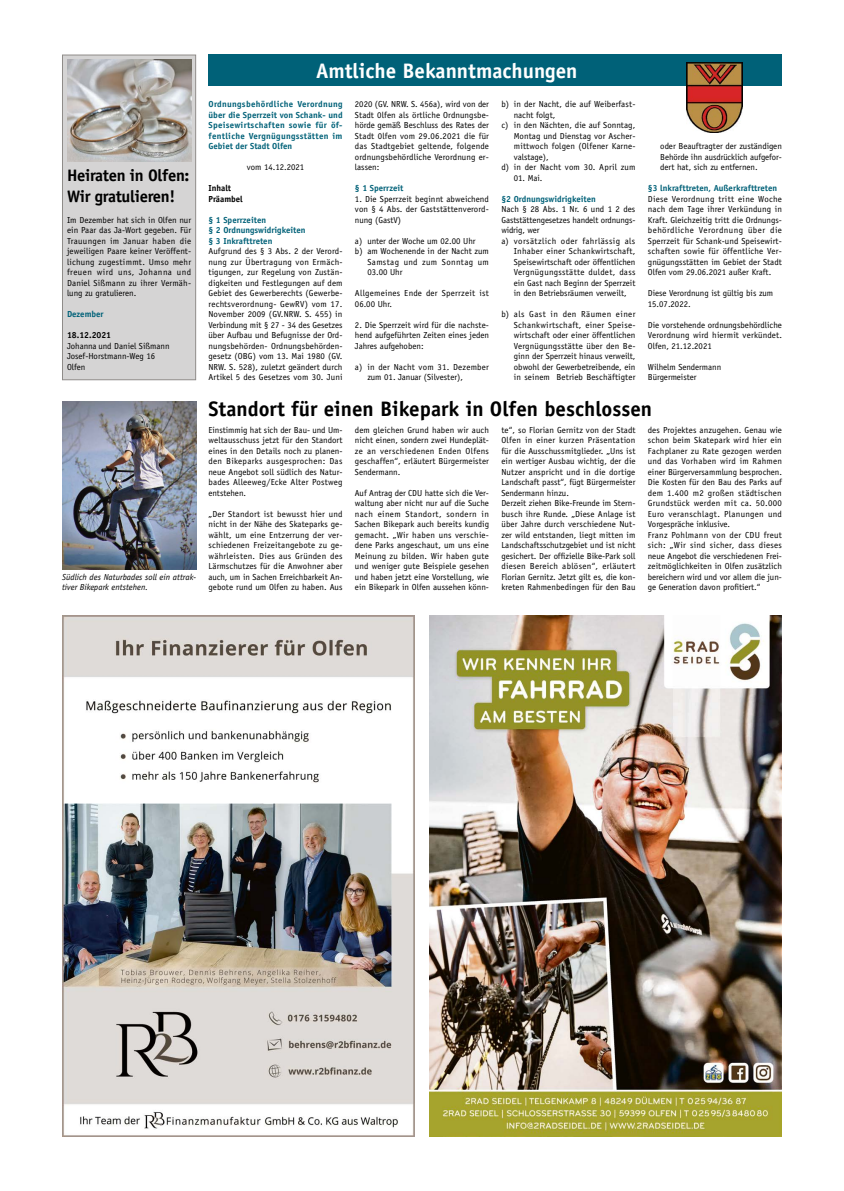
<style>
.page{position:relative;width:844px;height:1191px;background:#fff}
.page>*{position:absolute;margin:0;border:0;box-sizing:border-box;transform-origin:0 0}
.t1{font:700 21px "Officina Sans Std";color:#000}
.t2{font:700 21px "Officina Sans Std";color:#fff}
.t3{font:700 16.62px/21px "Officina Sans Std";letter-spacing:-.02em;color:#000}
.t4{font:8.75px/10.5px "Officina Sans Std";color:#000;text-align:justify}
.t5{font:700 8.75px/10.5px "Officina Sans Std";color:#006178;text-align:justify}
.t6{font:8.75px/10.5px "Officina Sans Std";letter-spacing:.03em;color:#000}
.t7{font:italic 8.75px/10.5px "Officina Sans Std";color:#000}
.t8{font:8.75px "Officina Sans Std";letter-spacing:.025em;color:#000}
.t9{font:8.75px "Officina Sans Std";letter-spacing:.045em;color:#000}
.t10{font:8.75px "Officina Sans Std";letter-spacing:.02em;color:#000}
.t11{font:700 8.75px/10.5px "Officina Sans Std";color:#000}
</style>
<div class="page">
<div style="left:62px;top:55px;width:134px;height:325px;background:#d5d4d4;border:1px solid #8f8c89"></div>
<img style="left:62px;top:615px;width:352px;height:521px">
<div style="left:208px;top:55px;width:573px;height:31px;background:#006178"></div>
<img style="left:686px;top:63px;width:56px;height:69px">
<img style="left:67px;top:60px;width:124px;height:101px">
<img style="left:429px;top:615px;width:352px;height:521px">
<img style="left:62px;top:401px;width:134px;height:168px">
<h2 class="t3" style="left:67px;top:164px;width:124px">Heiraten in Olfen:<br>Wir gratulieren!</h2>
<p class="t4" style="left:67px;top:214px;width:126px">Im Dezember hat sich in Olfen nur ein Paar das Ja-Wort gegeben. Für Trauungen im Januar haben die jeweiligen Paare keiner Veröffent&shy;lichung zugestimmt. Umso mehr freuen wird uns, Johanna und Daniel Sißmann zu ihrer Vermäh&shy;lung zu gratulieren.</p>
<p class="t5" style="left:67px;top:309px;width:38px">Dezember</p>
<p class="t11" style="left:67px;top:330px;width:46px">18.12.2021</p>
<p class="t4" style="left:67px;top:340px;width:104px;text-align:left">Johanna und Daniel Sißmann<br>Josef-Horstmann-Weg 16<br>Olfen</p>
<p class="t7" style="left:62px;top:571px;width:135px">Südlich des Naturbades soll ein attrak&shy;tiver Bikepark entstehen.</p>
<h1 class="t2" style="left:316px;top:58px;width:263px">Amtliche Bekanntmachungen</h1>
<p class="t5" style="left:208px;top:99px;width:135px">Ordnungsbehördliche Verordnung über die Sperrzeit von Schank- und Speisewirtschaften sowie für öf&shy;fentliche Vergnügungsstätten im Gebiet der Stadt Olfen</p>
<p class="t4" style="left:247px;top:162px;width:59px">vom 14.12.2021</p>
<p class="t11" style="left:208px;top:183px;width:36px">Inhalt<br>Präambel</p>
<p class="t5" style="left:208px;top:214px;width:98px;text-align:left">§ 1 Sperrzeiten<br>§ 2 Ordnungswidrigkeiten § 3 Inkrafttreten</p>
<p class="t4" style="left:208px;top:246px;width:135px">Aufgrund des § 3 Abs. 2 der Verord&shy;nung zur Übertragung von Ermäch&shy;tigungen, zur Regelung von Zustän&shy;digkeiten und Festlegungen auf dem Gebiet des Gewerberechts (Gewerbe&shy;rechtsverordnung- GewRV) vom 17.<br>November 2009 (GV.NRW. S. 455) in Verbindung mit § 27 - 34 des Gesetzes über Aufbau und Befugnisse der Ord&shy;nungsbehörden- Ordnungsbehörden&shy;gesetz (OBG) vom 13. Mai 1980 (GV.<br>NRW. S. 528), zuletzt geändert durch Artikel 5 des Gesetzes vom 30. Juni</p>
<p class="t4" style="left:355px;top:99px;width:136px">2020 (GV. NRW. S. 456a), wird von der Stadt 0lfen als örtliche Ordnungsbe&shy;hörde gemäß Beschluss des Rates der Stadt 0lfen vom 29.06.2021 die für das Stadtgebiet geltende, folgende ordnungsbehördliche Verordnung er&shy;lassen:</p>
<p class="t5" style="left:355px;top:183px;width:50px">§ 1 Sperrzeit</p>
<p class="t4" style="left:355px;top:193px;width:135px">1. Die Sperrzeit beginnt abweichend von § 4 Abs. der Gaststättenverord&shy;nung (GastV)</p>
<p class="t4" style="left:355px;top:235px;width:122px">a) unter der Woche um 02.00 Uhr</p>
<p class="t4" style="left:355px;top:246px;width:135px">b) am Wochenende in der Nacht zum</p>
<p class="t9" style="left:367px;top:256px;width:123px">Samstag und zum Sonntag um</p>
<p class="t4" style="left:367px;top:267px;width:37px">03.00 Uhr</p>
<p class="t6" style="left:355px;top:288px;width:135px">Allgemeines Ende der Sperrzeit ist<br>06.00 Uhr.</p>
<p class="t4" style="left:355px;top:319px;width:135px">2. Die Sperrzeit wird für die nachste&shy;hend aufgeführten Zeiten eines jeden Jahres aufgehoben:</p>
<p class="t4" style="left:367px;top:361px;width:123px;text-indent:-12px">a) in der Nacht vom 31. Dezember zum 01. Januar (Silvester),</p>
<p class="t4" style="left:501px;top:99px;width:135px">b) in der Nacht, die auf Weiberfast-</p>
<p class="t4" style="left:513px;top:109px;width:43px">nacht folgt,</p>
<p class="t4" style="left:501px;top:120px;width:135px">c) in den Nächten, die auf Sonntag,</p>
<p class="t4" style="left:513px;top:130px;width:123px">Montag und Dienstag vor Ascher-</p>
<p class="t10" style="left:513px;top:141px;width:123px">mittwoch folgen (Olfener Karne-</p>
<p class="t4" style="left:513px;top:151px;width:36px">valstage),</p>
<p class="t8" style="left:501px;top:162px;width:135px">d) in der Nacht vom 30. April zum</p>
<p class="t4" style="left:513px;top:172px;width:30px">01. Mai.</p>
<p class="t5" style="left:501px;top:193px;width:96px">§2 Ordnungswidrigkeiten</p>
<p class="t4" style="left:501px;top:204px;width:135px">Nach § 28 Abs. 1 Nr. 6 und 1 2 des</p>
<p class="t4" style="left:501px;top:214px;width:135px">Gaststättengesetzes handelt ordnungs-</p>
<p class="t4" style="left:501px;top:225px;width:40px">widrig, wer</p>
<p class="t9" style="left:501px;top:235px;width:135px">a) vorsätzlich oder fahrlässig als</p>
<p class="t8" style="left:513px;top:246px;width:123px">Inhaber einer Schankwirtschaft,</p>
<p class="t4" style="left:513px;top:256px;width:123px">Speisewirtschaft oder öffentlichen</p>
<p class="t6" style="left:513px;top:267px;width:123px">Vergnügungsstätte duldet, dass</p>
<p class="t4" style="left:513px;top:277px;width:123px">ein Gast nach Beginn der Sperrzeit</p>
<p class="t4" style="left:513px;top:288px;width:114px">in den Betriebsräumen verweilt,</p>
<p class="t4" style="left:513px;top:309px;width:123px;text-indent:-12px">b) als Gast in den Räumen einer Schankwirtschaft, einer Speise&shy;wirtschaft oder einer öffentlichen Vergnügungsstätte über den Be&shy;ginn der Sperrzeit hinaus verweilt, obwohl der Gewerbetreibende, ein in seinem Betrieb Beschäftigter</p>
<p class="t4" style="left:660px;top:141px;width:123px">oder Beauftragter der zuständigen Behörde ihn ausdrücklich aufgefor&shy;dert hat, sich zu entfernen.</p>
<p class="t5" style="left:647px;top:183px;width:131px">§3 lnkrafttreten, Außerkrafttreten</p>
<p class="t4" style="left:647px;top:193px;width:135px">Diese Verordnung tritt eine Woche nach dem Tage ihrer Verkündung in Kraft. Gleichzeitig tritt die Ordnungs&shy;behördliche Verordnung über die Sperrzeit für Schank-und Speisewirt&shy;schaften sowie für öffentliche Ver&shy;gnügungsstätten im Gebiet der Stadt Olfen vom 29.06.2021 außer Kraft.</p>
<p class="t4" style="left:647px;top:288px;width:127px">Diese Verordnung ist gültig bis zum<br>15.07.2022.</p>
<p class="t4" style="left:647px;top:319px;width:135px">Die vorstehende ordnungsbehördliche Verordnung wird hiermit verkündet.<br>Olfen, 21.12.2021</p>
<p class="t4" style="left:647px;top:361px;width:75px">Wilhelm Sendermann<br>Bürgermeister</p>
<h1 class="t1" style="left:208px;top:396px;width:445px">Standort für einen Bikepark in Olfen beschlossen</h1>
<p class="t4" style="left:208px;top:424px;width:135px">Einstimmig hat sich der Bau- und Um&shy;weltausschuss jetzt für den Standort eines in den Details noch zu planen&shy;den Bikeparks ausgesprochen: Das neue Angebot soll südlich des Natur&shy;bades Alleeweg/Ecke Alter Postweg entstehen.</p>
<p class="t4" style="left:208px;top:508px;width:135px">„Der Standort ist bewusst hier und nicht in der Nähe des Skateparks ge&shy;wählt, um eine Entzerrung der ver&shy;schiedenen Freizeitangebote zu ge&shy;währleisten. Dies aus Gründen des Lärmschutzes für die Anwohner aber auch, um in Sachen Erreichbarkeit An&shy;gebote rund um Olfen zu haben. Aus</p>
<p class="t4" style="left:647px;top:424px;width:136px;text-align:left">des Projektes anzugehen. Genau wie schon beim Skatepark wird hier ein Fachplaner zu Rate gezogen werden und das Vorhaben wird im Rahmen einer Bürgerversammlung besprochen.<br>Die Kosten für den Bau des Parks auf dem 1.400 m2 großen städtischen Grundstück werden mit ca. 50.000<br>Euro veranschlagt. Planungen und Vorgespräche inklusive.<br>Franz Pohlmann von der CDU freut sich: „Wir sind sicher, dass dieses neue Angebot die verschiedenen Frei&shy;zeitmöglichkeiten in Olfen zusätzlich bereichern wird und vor allem die jun&shy;ge Generation davon profitiert.“</p>
<p class="t4" style="left:355px;top:424px;width:136px">dem gleichen Grund haben wir auch nicht einen, sondern zwei Hundeplät&shy;ze an verschiedenen Enden Olfens geschaffen“, erläutert Bürgermeister Sendermann.</p>
<p class="t4" style="left:355px;top:487px;width:136px">Auf Antrag der CDU hatte sich die Ver&shy;waltung aber nicht nur auf die Suche nach einem Standort, sondern in Sachen Bikepark auch bereits kundig gemacht. „Wir haben uns verschie&shy;dene Parks angeschaut, um uns eine Meinung zu bilden. Wir haben gute und weniger gute Beispiele gesehen und haben jetzt eine Vorstellung, wie ein Bikepark in Olfen aussehen könn-</p>
<p class="t4" style="left:501px;top:424px;width:136px;text-align:left">te“, so Florian Gernitz von der Stadt Olfen in einer kurzen Präsentation für die Ausschussmitglieder. „Uns ist ein wertiger Ausbau wichtig, der die Nutzer anspricht und in die dortige Landschaft passt“, fügt Bürgermeister Sendermann hinzu.<br>Derzeit ziehen Bike-Freunde im Stern&shy;busch ihre Runde. „Diese Anlage ist über Jahre durch verschiedene Nut&shy;zer wild entstanden, liegt mitten im Landschaftsschutzgebiet und ist nicht gesichert. Der offizielle Bike-Park soll diesen Bereich ablösen“, erläutert Florian Gernitz. Jetzt gilt es, die kon&shy;kreten Rahmenbedingen für den Bau</p>
</div>
